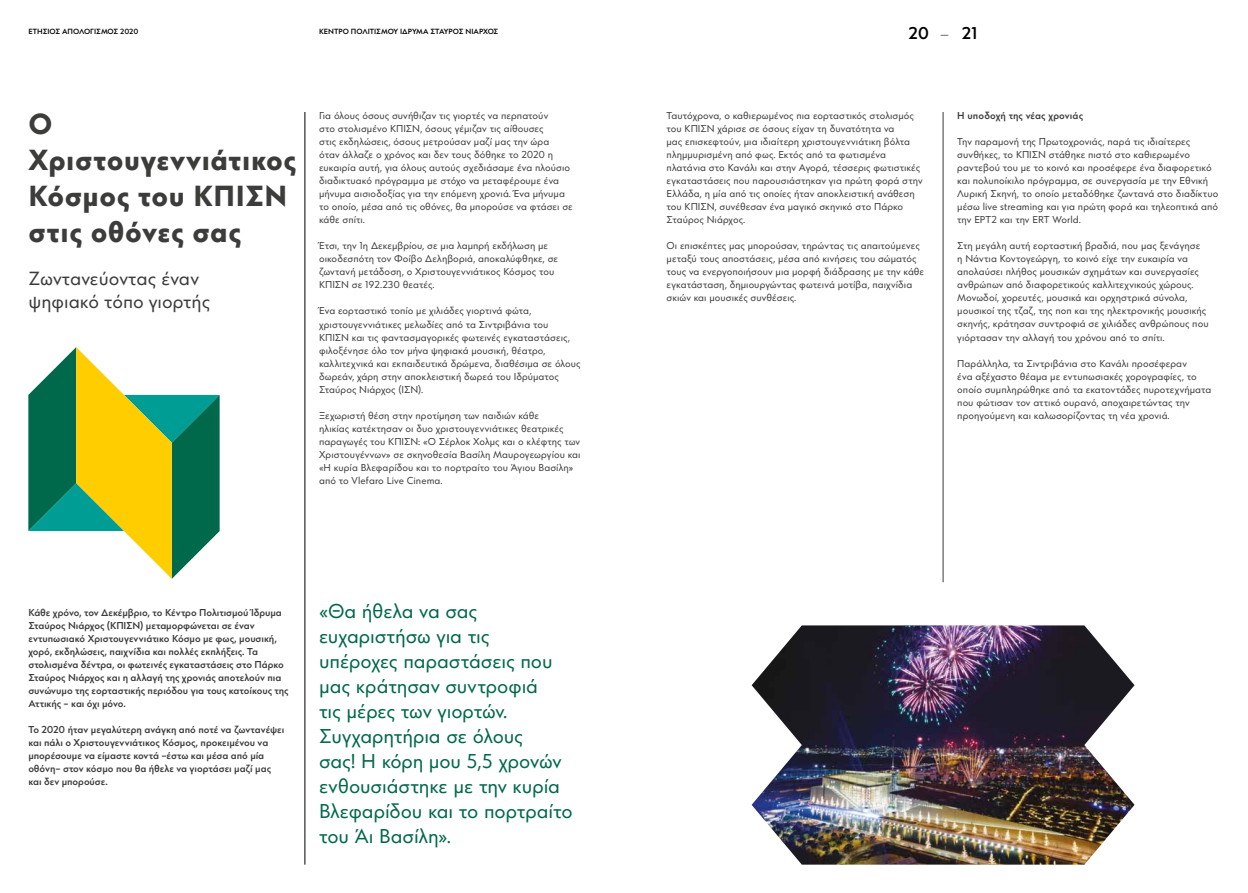
<style>
.page{position:relative;width:1248px;height:893px;background:#fff}
.page>*{position:absolute;margin:0;border:0;box-sizing:border-box;transform-origin:0 0}
.t1{font:700 29px/36px "SNFCC Panoptik";letter-spacing:.02em;color:#3c3c3b}
.t2{font:20px/25px "SNFCC Panoptik";letter-spacing:-.005em;color:#00684b}
.t3{font:19px/22.8px "SNFCC Panoptik";color:#3c3c3b}
.t4{font:500 17px "SNFCC Panoptik";color:#000}
.t5{font:10px/13px "SNFCC Panoptik";letter-spacing:.005em;color:#3c3c3b}
.t6{font:500 10px/13px "SNFCC Panoptik";letter-spacing:-.005em;color:#3c3c3b}
.t7{font:500 7.5px "SNFCC Panoptik";color:#000}
.s1{font-weight:300;font-size:13px}
</style>
<div class="page">
<hr style="left:304px;top:112px;width:1px;height:753px;background:#000">
<hr style="left:942px;top:112px;width:1px;height:470px;background:#3c3c3b">
<img style="left:751px;top:625px;width:383px;height:240px">
<svg style="left:28px;top:347px;width:192px;height:232px"></svg>
<p class="t7" style="left:28px;top:27px;width:112px">ΕΤΗΣΙΟΣ ΑΠΟΛΟΓΙΣΜΟΣ 2020</p>
<p class="t7" style="left:319px;top:27px;width:181px">ΚΕΝΤΡΟ ΠΟΛΙΤΙΣΜΟΥ ΙΔΡΥΜΑ ΣΤΑΥΡΟΣ ΝΙΑΡΧΟΣ</p>
<h3 class="t4" style="left:908px;top:22px;width:71px">20 <span class="s1">—</span> 21</h3>
<h1 class="t1" style="left:29px;top:107px;width:269px">Ο<br>Χριστουγεννιάτικος<br>Κόσμος του ΚΠΙΣΝ στις οθόνες σας</h1>
<h3 class="t3" style="left:29px;top:267px;width:183px">Ζωντανεύοντας έναν ψηφιακό τόπο γιορτής</h3>
<p class="t5" style="left:319px;top:110px;width:255px">Για όλους όσους συνήθιζαν τις γιορτές να περπατούν<br>στο στολισμένο ΚΠΙΣΝ, όσους γέμιζαν τις αίθουσες<br>στις εκδηλώσεις, όσους μετρούσαν μαζί μας την ώρα<br>όταν άλλαζε ο χρόνος και δεν τους δόθηκε το 2020 η ευκαιρία αυτή, για όλους αυτούς σχεδιάσαμε ένα πλούσιο διαδικτυακό πρόγραμμα με στόχο να μεταφέρουμε ένα μήνυμα αισιοδοξίας για την επόμενη χρονιά. Ένα μήνυμα το οποίο, μέσα από τις οθόνες, θα μπορούσε να φτάσει σε κάθε σπίτι.</p>
<p class="t5" style="left:319px;top:240px;width:241px">Έτσι, την 1η Δεκεμβρίου, σε μια λαμπρή εκδήλωση με οικοδεσπότη τον Φοίβο Δεληβοριά, αποκαλύφθηκε, σε ζωντανή μετάδοση, ο Χριστουγεννιάτικος Κόσμος του ΚΠΙΣΝ σε 192.230 θεατές.</p>
<p class="t5" style="left:319px;top:305px;width:263px">Ένα εορταστικό τοπίο με χιλιάδες γιορτινά φώτα, χριστουγεννιάτικες μελωδίες από τα Σιντριβάνια του ΚΠΙΣΝ και τις φαντασμαγορικές φωτεινές εγκαταστάσεις, φιλοξένησε όλο τον μήνα ψηφιακά μουσική, θέατρο, καλλιτεχνικά και εκπαιδευτικά δρώμενα, διαθέσιμα σε όλους δωρεάν, χάρη στην αποκλειστική δωρεά του Ιδρύματος Σταύρος Νιάρχος (ΙΣΝ).</p>
<p class="t5" style="left:319px;top:409px;width:263px">Ξεχωριστή θέση στην προτίμηση των παιδιών κάθε<br>ηλικίας κατέκτησαν οι δυο χριστουγεννιάτικες θεατρικές παραγωγές του ΚΠΙΣΝ: «Ο Σέρλοκ Χολμς και ο κλέφτης των Χριστουγέννων» σε σκηνοθεσία Βασίλη Μαυρογεωργίου και «Η κυρία Βλεφαρίδου και το πορτραίτο του Άγιου Βασίλη» από το Vlefaro Live Cinema.</p>
<p class="t6" style="left:28px;top:606px;width:262px">Κάθε χρόνο, τον Δεκέμβριο, το Κέντρο Πολιτισμού Ίδρυμα Σταύρος Νιάρχος (ΚΠΙΣΝ) μεταμορφώνεται σε έναν εντυπωσιακό Χριστουγεννιάτικο Κόσμο με φως, μουσική, χορό, εκδηλώσεις, παιχνίδια και πολλές εκπλήξεις. Τα στολισμένα δέντρα, οι φωτεινές εγκαταστάσεις στο Πάρκο Σταύρος Νιάρχος και η αλλαγή της χρονιάς αποτελούν πια συνώνυμο της εορταστικής περιόδου για τους κατοίκους της Αττικής – και όχι μόνο.</p>
<p class="t6" style="left:28px;top:723px;width:257px">Το 2020 ήταν μεγαλύτερη ανάγκη από ποτέ να ζωντανέψει και πάλι ο Χριστουγεννιάτικος Κόσμος, προκειμένου να μπορέσουμε να είμαστε κοντά –έστω και μέσα από μία οθόνη– στον κόσμο που θα ήθελε να γιορτάσει μαζί μας και δεν μπορούσε.</p>
<h2 class="t2" style="left:319px;top:599px;width:255px">«Θα ήθελα να σας ευχαριστήσω για τις υπέροχες παραστάσεις που μας κράτησαν συντροφιά<br>τις μέρες των γιορτών.<br>Συγχαρητήρια σε όλους<br>σας! Η κόρη μου 5,5 χρονών ενθουσιάστηκε με την κυρία<br>Βλεφαρίδου και το πορτραίτο του Άι Βασίλη».</h2>
<p class="t5" style="left:666px;top:110px;width:257px">Ταυτόχρονα, ο καθιερωμένος πια εορταστικός στολισμός του ΚΠΙΣΝ χάρισε σε όσους είχαν τη δυνατότητα να<br>μας επισκεφτούν, μια ιδιαίτερη χριστουγεννιάτικη βόλτα πλημμυρισμένη από φως. Εκτός από τα φωτισμένα πλατάνια στο Κανάλι και στην Αγορά, τέσσερις φωτιστικές εγκαταστάσεις που παρουσιάστηκαν για πρώτη φορά στην Ελλάδα, η μία από τις οποίες ήταν αποκλειστική ανάθεση του ΚΠΙΣΝ, συνέθεσαν ένα μαγικό σκηνικό στο Πάρκο Σταύρος Νιάρχος.</p>
<p class="t5" style="left:666px;top:240px;width:259px">Οι επισκέπτες μας μπορούσαν, τηρώντας τις απαιτούμενες μεταξύ τους αποστάσεις, μέσα από κινήσεις του σώματός τους να ενεργοποιήσουν μια μορφή διάδρασης με την κάθε εγκατάσταση, δημιουργώντας φωτεινά μοτίβα, παιχνίδια σκιών και μουσικές συνθέσεις.</p>
<p class="t6" style="left:957px;top:110px;width:127px">H υποδοχή της νέας χρονιάς</p>
<p class="t5" style="left:957px;top:136px;width:262px">Την παραμονή της Πρωτοχρονιάς, παρά τις ιδιαίτερες συνθήκες, το ΚΠΙΣΝ στάθηκε πιστό στο καθιερωμένο ραντεβού του με το κοινό και προσέφερε ένα διαφορετικό και πολυποίκιλο πρόγραμμα, σε συνεργασία με την Εθνική Λυρική Σκηνή, το οποίο μεταδόθηκε ζωντανά στο διαδίκτυο μέσω live streaming και για πρώτη φορά και τηλεοπτικά από την ΕΡΤ2 και την ERT World.</p>
<p class="t5" style="left:957px;top:240px;width:253px">Στη μεγάλη αυτή εορταστική βραδιά, που μας ξενάγησε<br>η Νάντια Κοντογεώργη, το κοινό είχε την ευκαιρία να απολαύσει πλήθος μουσικών σχημάτων και συνεργασίες ανθρώπων από διαφορετικούς καλλιτεχνικούς χώρους.<br>Μονωδοί, χορευτές, μουσικά και ορχηστρικά σύνολα, μουσικοί της τζαζ, της ποπ και της ηλεκτρονικής μουσικής σκηνής, κράτησαν συντροφιά σε χιλιάδες ανθρώπους που γιόρτασαν την αλλαγή του χρόνου από το σπίτι.</p>
<p class="t5" style="left:957px;top:357px;width:256px">Παράλληλα, τα Σιντριβάνια στο Κανάλι προσέφεραν<br>ένα αξέχαστο θέαμα με εντυπωσιακές χορογραφίες, το οποίο συμπληρώθηκε από τα εκατοντάδες πυροτεχνήματα που φώτισαν τον αττικό ουρανό, αποχαιρετώντας την προηγούμενη και καλωσορίζοντας τη νέα χρονιά.</p>
</div>
